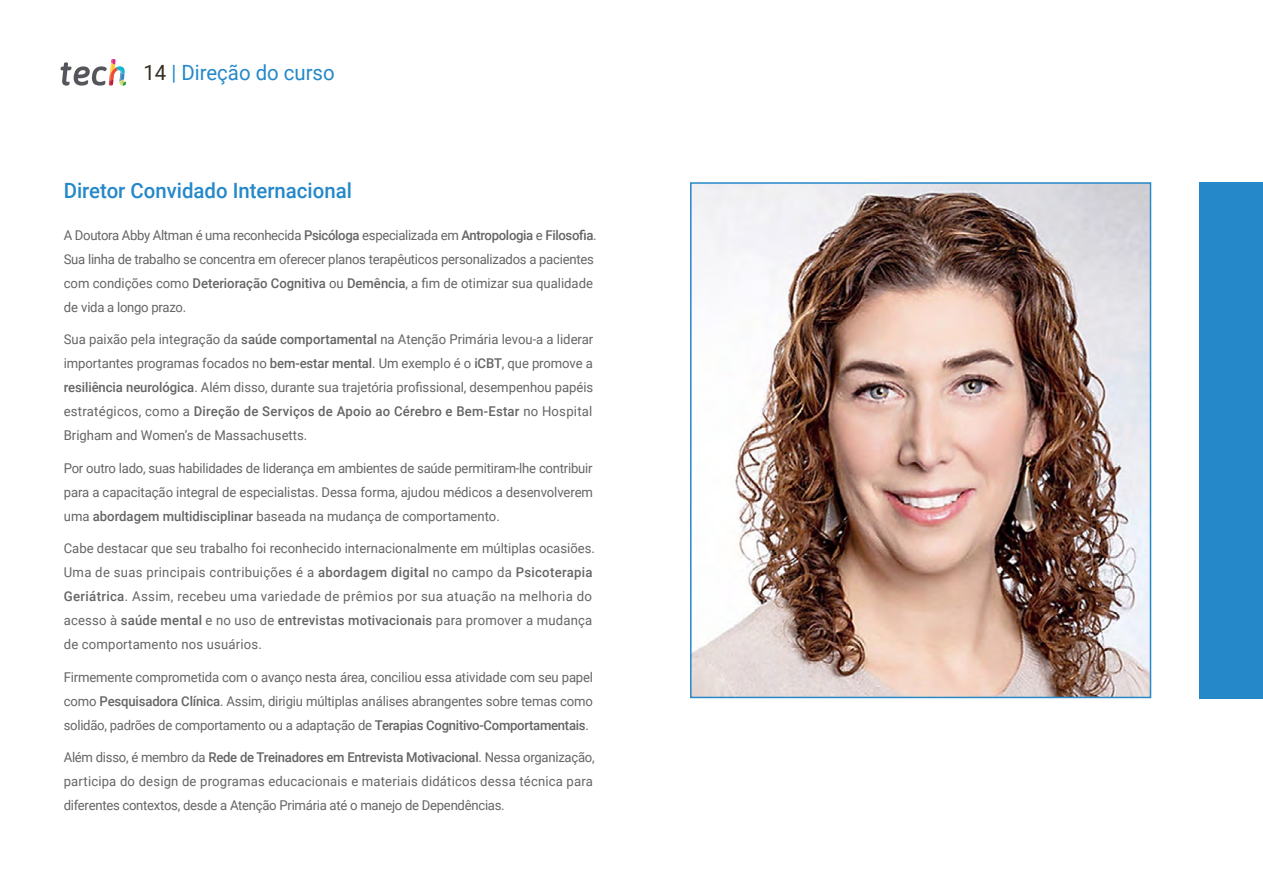
<style>
.page{position:relative;width:1263px;height:893px;background:#fff}
.page>*{position:absolute;margin:0;border:0;box-sizing:border-box;transform-origin:0 0}
.t1{font:500 21px "Roboto";color:#2488c9}
.t2{font:21px "Roboto";color:#2488c9}
.t3{font:13.5px/24px "Roboto";color:#656565;text-align:justify}
.t4{font:13.5px/24px "Roboto";letter-spacing:-.02em;color:#656565}
.s1{color:#312e20}
.s2{font-weight:500}
</style>
<div class="page">
<img style="left:693px;top:185px;width:455px;height:510px">
<div style="left:690px;top:182px;width:461px;height:516px;border:2px solid #2488c9"></div>
<svg style="left:61px;top:59px;width:65px;height:27px"></svg>
<div style="left:1199px;top:182px;width:64px;height:516px;background:#2488c9"></div>
<h1 class="t2" style="left:144px;top:57px;width:193px"><span class="s1">14</span> | Direção do curso</h1>
<h1 class="t1" style="left:64px;top:176px;width:290px">Diretor Convidado Internacional</h1>
<p class="t4" style="left:64px;top:222px;width:534px">A Doutora Abby Altman é uma reconhecida <span class="s2">Psicóloga</span> especializada em <span class="s2">Antropologia</span> e <span class="s2">Filosofia</span>.<br>Sua linha de trabalho se concentra em oferecer planos terapêuticos personalizados a pacientes com condições como <span class="s2">Deterioração Cognitiva</span> ou <span class="s2">Demência</span>, a fim de otimizar sua qualidade de vida a longo prazo.</p>
<p class="t3" style="left:64px;top:327px;width:531px">Sua paixão pela integração da <span class="s2">saúde comportamental</span> na Atenção Primária levou-a a liderar importantes programas focados no <span class="s2">bem-estar mental</span>. Um exemplo é o <span class="s2">iCBT</span>, que promove a <span class="s2">resiliência neurológica</span>. Além disso, durante sua trajetória profissional, desempenhou papéis estratégicos, como a <span class="s2">Direção de Serviços de Apoio ao Cérebro e Bem-Estar</span> no Hospital Brigham and Women’s de Massachusetts.</p>
<p class="t3" style="left:64px;top:455px;width:531px">Por outro lado, suas habilidades de liderança em ambientes de saúde permitiram-lhe contribuir para a capacitação integral de especialistas. Dessa forma, ajudou médicos a desenvolverem uma <span class="s2">abordagem multidisciplinar</span> baseada na mudança de comportamento.</p>
<p class="t3" style="left:64px;top:536px;width:533px;text-align:left">Cabe destacar que seu trabalho foi reconhecido internacionalmente em múltiplas ocasiões.<br>Uma de suas principais contribuições é a <span class="s2">abordagem digital</span> no campo da <span class="s2">Psicoterapia Geriátrica</span>. Assim, recebeu uma variedade de prêmios por sua atuação na melhoria do acesso à <span class="s2">saúde mental</span> e no uso de <span class="s2">entrevistas motivacionais</span> para promover a mudança de comportamento nos usuários.</p>
<p class="t3" style="left:64px;top:664px;width:531px">Firmemente comprometida com o avanço nesta área, conciliou essa atividade com seu papel como <span class="s2">Pesquisadora Clínica</span>. Assim, dirigiu múltiplas análises abrangentes sobre temas como solidão, padrões de comportamento ou a adaptação de <span class="s2">Terapias Cognitivo-Comportamentais</span>.</p>
<p class="t3" style="left:64px;top:745px;width:532px;text-align:left">Além disso, é membro da <span class="s2">Rede de Treinadores em Entrevista Motivacional</span>. Nessa organização, participa do design de programas educacionais e materiais didáticos dessa técnica para diferentes contextos, desde a Atenção Primária até o manejo de Dependências.</p>
</div>
